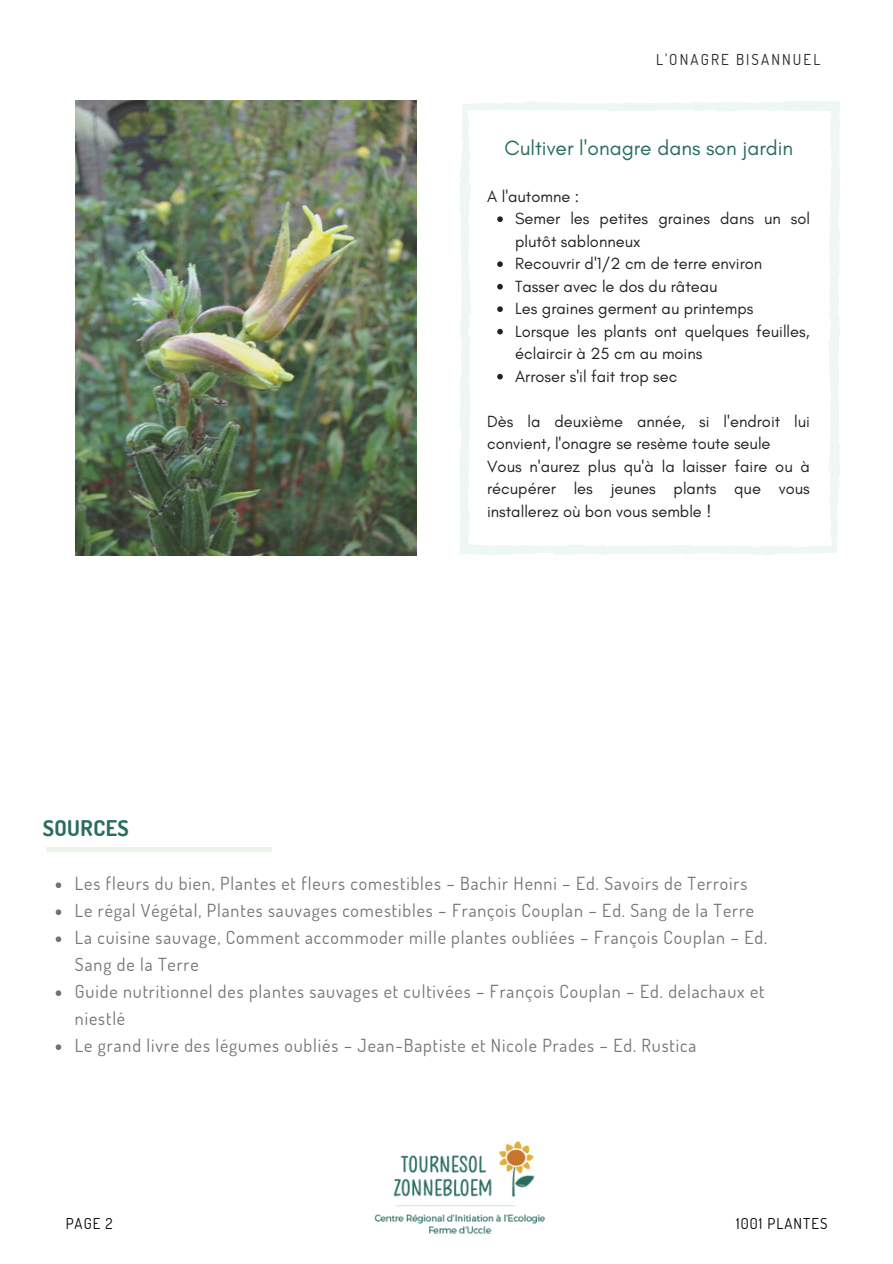
<style>
.page{position:relative;width:893px;height:1264px;background:#fff}
.page>*{position:absolute;margin:0;border:0;box-sizing:border-box;transform-origin:0 0}
.t1{font:700 21.6px "Dosis";letter-spacing:.02em;color:#296d5f}
.t2{font:21px "Glacial Indifference";color:#296d5f}
.t3{font:18px/27px "Dosis";letter-spacing:.05em;color:#737373}
.t4{font:16.5px/22.5px "Glacial Indifference";color:#222}
.t5{font:15px "Dosis";letter-spacing:.14em;color:#222}
.t6{font:15px "Dosis";letter-spacing:.07em;color:#000}
</style>
<div class="page">
<img style="left:374px;top:1141px;width:171px;height:93px">
<img style="left:75px;top:101px;width:341px;height:454px">
<hr style="left:46px;top:847px;width:225px;height:4px;background:#edf4ea">
<svg style="left:56px;top:882px;width:5px;height:6px"></svg>
<svg style="left:56px;top:909px;width:5px;height:6px"></svg>
<svg style="left:56px;top:936px;width:5px;height:6px"></svg>
<svg style="left:56px;top:990px;width:5px;height:6px"></svg>
<svg style="left:56px;top:1044px;width:5px;height:5px"></svg>
<svg style="left:459px;top:101px;width:381px;height:454px"></svg>
<p class="t5" style="left:656px;top:50px;width:166px">L'ONAGRE BISANNUEL</p>
<p class="t2" style="left:504px;top:135px;width:290px">Cultiver l'onagre dans son jardin</p>
<p class="t4" style="left:487px;top:185px;width:94px">A l'automne :</p>
<p class="t4" style="left:515px;top:207px;width:296px">Semer les petites graines dans un sol plutôt sablonneux<br>Recouvrir d'1/2 cm de terre environ<br>Tasser avec le dos du râteau<br>Les graines germent au printemps<br>Lorsque les plants ont quelques feuilles, éclaircir à 25 cm au moins<br>Arroser s'il fait trop sec</p>
<p class="t1" style="left:43px;top:814px;width:88px">SOURCES</p>
<p class="t4" style="left:487px;top:409px;width:324px">Dès la deuxième année, si l'endroit lui convient, l'onagre se resème toute seule<br>Vous n'aurez plus qu'à la laisser faire ou à récupérer les jeunes plants que vous installerez où bon vous semble !</p>
<p class="t3" style="left:75px;top:869px;width:693px">Les fleurs du bien, Plantes et fleurs comestibles – Bachir Henni – Ed. Savoirs de Terroirs Le régal Végétal, Plantes sauvages comestibles – François Couplan – Ed. Sang de la Terre La cuisine sauvage, Comment accommoder mille plantes oubliées – François Couplan – Ed.<br>Sang de la Terre<br>Guide nutritionnel des plantes sauvages et cultivées – François Couplan – Ed. delachaux et niestlé<br>Le grand livre des légumes oubliés – Jean-Baptiste et Nicole Prades – Ed. Rustica</p>
<p class="t6" style="left:66px;top:1212px;width:49px">PAGE 2</p>
<p class="t6" style="left:736px;top:1212px;width:93px">1001 PLANTES</p>
</div>
